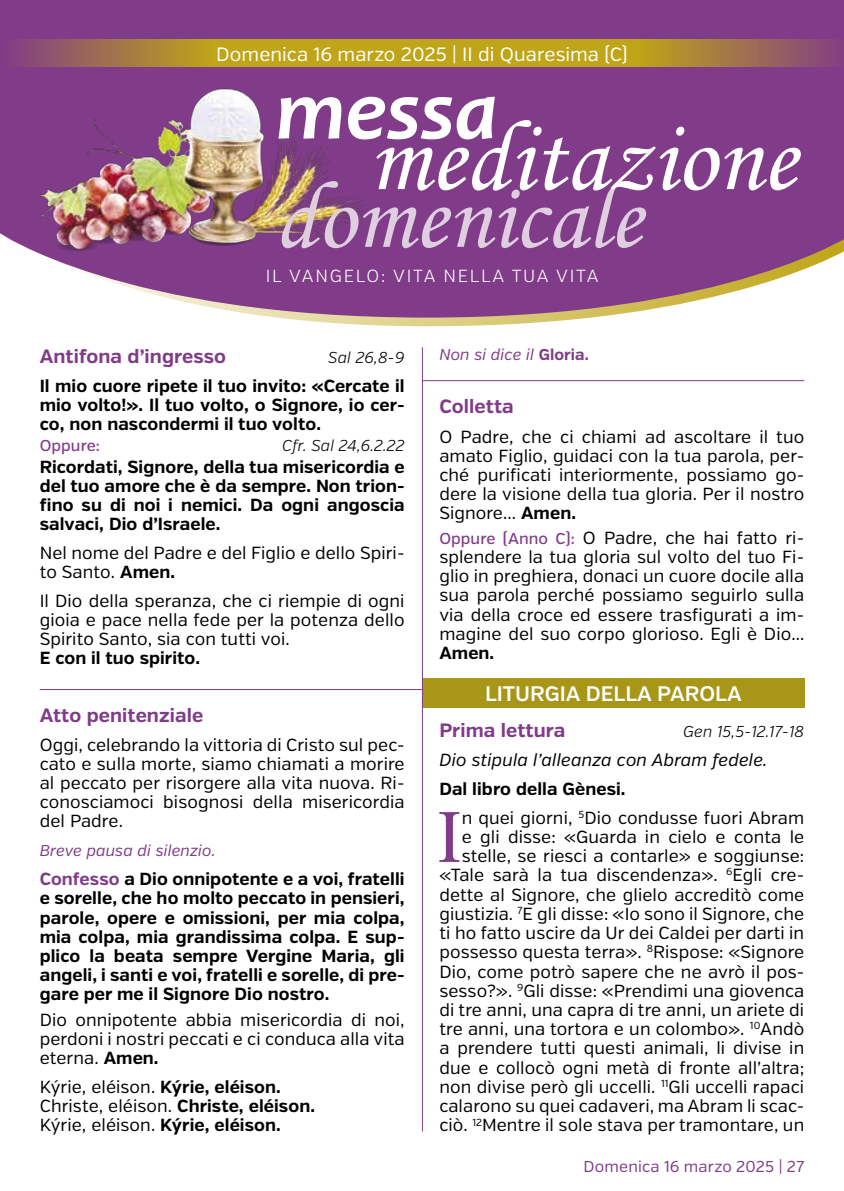
<style>
.page{position:relative;width:844px;height:1191px;background:#fff}
.page>*{position:absolute;margin:0;border:0;box-sizing:border-box;transform-origin:0 0}
.t1{font:italic 700 85.58px "Candara";color:#fff}
.t2{font:71.58px "Sabon";color:#803c88}
.t3{font:600 21px "Verb";color:#fff}
.t4{font:700 19.25px "Verb";letter-spacing:.005em;color:#803c88}
.t5{font:19.25px "Verb";color:#fff}
.t6{font:17.5px/19.2px "Verb";letter-spacing:.005em;color:#000;text-align:justify}
.t7{font:700 17.5px/19.1px "Verb";letter-spacing:.005em;color:#000;text-align:justify}
.t8{font:italic 17.5px "Verb";letter-spacing:.005em;color:#000}
.t9{font:300 17.5px "Verb";letter-spacing:.1em;color:#fff}
.t10{font:italic 300 15.75px "Verb";letter-spacing:.005em;color:#000}
.t11{font:italic 15.75px "Verb";letter-spacing:.005em;color:#803c88}
.t12{font:15.75px "Verb";letter-spacing:.01em;color:#803c88}
.t13{font:500 15.75px "Verb";letter-spacing:.005em;color:#803c88}
.s1{font-weight:700}
.s2{color:#803c88}
.s3{font-weight:700;font-style:normal}
.s4{font-weight:500;font-size:15.75px;color:#803c88}
</style>
<div class="page">
<svg style="left:273px;top:317px;width:322px;height:9px"></svg>
<svg style="left:0;top:0;width:843px;height:317px;background:#915793"></svg>
<hr style="left:40px;top:689px;width:382px;height:1px;background:#803c88">
<hr style="left:422px;top:380px;width:382px;height:1px;background:#803c88">
<div style="left:422px;top:678px;width:382px;height:29px;background:#a89618"></div>
<hr style="left:422px;top:347px;width:1px;height:784px;background:#803c88">
<svg style="left:0;top:40px;width:843px;height:27px;background:#af8a33"></svg>
<img style="left:14px;top:83px;width:362px;height:181px">
<svg style="left:281px;top:120px;width:519px;height:128px;background:#965f9b"></svg>
<p class="t5" style="left:216px;top:43px;width:413px">Domenica 16 marzo 2025 | II di Quaresima (C)</p>
<h1 class="t1" style="left:275px;top:57px;width:223px">messa</h1>
<p class="t9" style="left:265px;top:265px;width:334px">IL VANGELO: VITA NELLA TUA VITA</p>
<p class="t4" style="left:40px;top:344px;width:188px">Antifona d’ingresso</p>
<p class="t10" style="left:328px;top:348px;width:78px">Sal 26,8-9</p>
<p class="t7" style="left:40px;top:376px;width:366px">Il mio cuore ripete il tuo invito: «Cercate il mio volto!». Il tuo volto, o Signore, io cer&shy;co, non nascondermi il tuo volto.</p>
<p class="t13" style="left:40px;top:436px;width:62px">Oppure:</p>
<p class="t10" style="left:282px;top:436px;width:124px">Cfr. Sal 24,6.2.22</p>
<p class="t7" style="left:40px;top:457px;width:366px">Ricordati, Signore, della tua misericordia e del tuo amore che è da sempre. Non trion&shy;fino su di noi i nemici. Da ogni angoscia salvaci, Dio d’Israele.</p>
<p class="t6" style="left:40px;top:543px;width:366px">Nel nome del Padre e del Figlio e dello Spiri&shy;to Santo. <span class="s1">Amen.</span></p>
<p class="t6" style="left:40px;top:591px;width:366px">Il Dio della speranza, che ci riempie di ogni gioia e pace nella fede per la potenza dello Spirito Santo, sia con tutti voi.</p>
<p class="t7" style="left:40px;top:649px;width:162px">E con il tuo spirito.</p>
<p class="t4" style="left:40px;top:704px;width:165px">Atto penitenziale</p>
<p class="t6" style="left:40px;top:736px;width:366px">Oggi, celebrando la vittoria di Cristo sul pec&shy;cato e sulla morte, siamo chiamati a morire al peccato per risorgere alla vita nuova. Ri&shy;conosciamoci bisognosi della misericordia del Padre.</p>
<p class="t11" style="left:40px;top:841px;width:177px">Breve pausa di silenzio.</p>
<p class="t7" style="left:40px;top:870px;width:366px"><span class="s2">Confesso</span> a Dio onnipotente e a voi, fratelli e sorelle, che ho molto peccato in pensieri, parole, opere e omissioni, per mia colpa, mia colpa, mia grandissima colpa. E sup&shy;plico la beata sempre Vergine Maria, gli angeli, i santi e voi, fratelli e sorelle, di pre&shy;gare per me il Signore Dio nostro.</p>
<p class="t6" style="left:40px;top:1010px;width:366px">Dio onnipotente abbia misericordia di noi, perdoni i nostri peccati e ci conduca alla vita eterna. <span class="s1">Amen.</span></p>
<p class="t6" style="left:40px;top:1077px;width:277px;text-align:left">Kýrie, eléison. <span class="s1">Kýrie, eléison.<br></span>Christe, eléison. <span class="s1">Christe, eléison.<br></span>Kýrie, eléison. <span class="s1">Kýrie, eléison.</span></p>
<p class="t11" style="left:439px;top:345px;width:151px">Non si dice il <span class="s3">Gloria.</span></p>
<p class="t4" style="left:439px;top:395px;width:76px">Colletta</p>
<p class="t6" style="left:439px;top:427px;width:366px">O Padre, che ci chiami ad ascoltare il tuo amato Figlio, guidaci con la tua parola, per&shy;ché purificati interiormente, possiamo go&shy;dere la visione della tua gloria. Per il nostro Signore... <span class="s1">Amen.</span></p>
<p class="t6" style="left:439px;top:528px;width:366px"><span class="s4">Oppure (Anno C):</span> O Padre, che hai fatto ri&shy;splendere la tua gloria sul volto del tuo Fi&shy;glio in preghiera, donaci un cuore docile alla sua parola perché possiamo seguirlo sulla via della croce ed essere trasfigurati a im&shy;magine del suo corpo glorioso. Egli è Dio...</p>
<p class="t7" style="left:439px;top:644px;width:56px">Amen.</p>
<p class="t3" style="left:485px;top:680px;width:258px">LITURGIA DELLA PAROLA</p>
<p class="t4" style="left:439px;top:718px;width:128px">Prima lettura</p>
<p class="t10" style="left:683px;top:722px;width:122px">Gen 15,5-12.17-18</p>
<p class="t8" style="left:439px;top:749px;width:329px">Dio stipula l’alleanza con Abram fedele.</p>
<p class="t7" style="left:439px;top:779px;width:188px">Dal libro della Gènesi.</p>
<h2 class="t2" style="left:437px;top:794px;width:25px">I</h2>
<p class="t6" style="left:439px;top:808px;width:366px;text-align:right">n quei giorni, <sup>5</sup>Dio condusse fuori Abram<br>e gli disse: «Guarda in cielo e conta le stelle, se riesci a contarle» e soggiunse: «Tale sarà la tua discendenza». <sup>6</sup>Egli cre&shy;dette al Signore, che glielo accreditò come giustizia. <sup>7</sup>E gli disse: «Io sono il Signore, che ti ho fatto uscire da Ur dei Caldei per darti in possesso questa terra». <sup>8</sup>Rispose: «Signore Dio, come potrò sapere che ne avrò il pos&shy;sesso?». <sup>9</sup>Gli disse: «Prendimi una giovenca di tre anni, una capra di tre anni, un ariete di tre anni, una tortora e un colombo». <sup>10</sup>Andò a prendere tutti questi animali, li divise in due e collocò ogni metà di fronte all’altra; non divise però gli uccelli. <sup>11</sup>Gli uccelli rapaci calarono su quei cadaveri, ma Abram li scac&shy;ciò. <sup>12</sup>Mentre il sole stava per tramontare, un</p>
<p class="t12" style="left:583px;top:1157px;width:222px">Domenica 16 marzo 2025 | 27</p>
</div>
